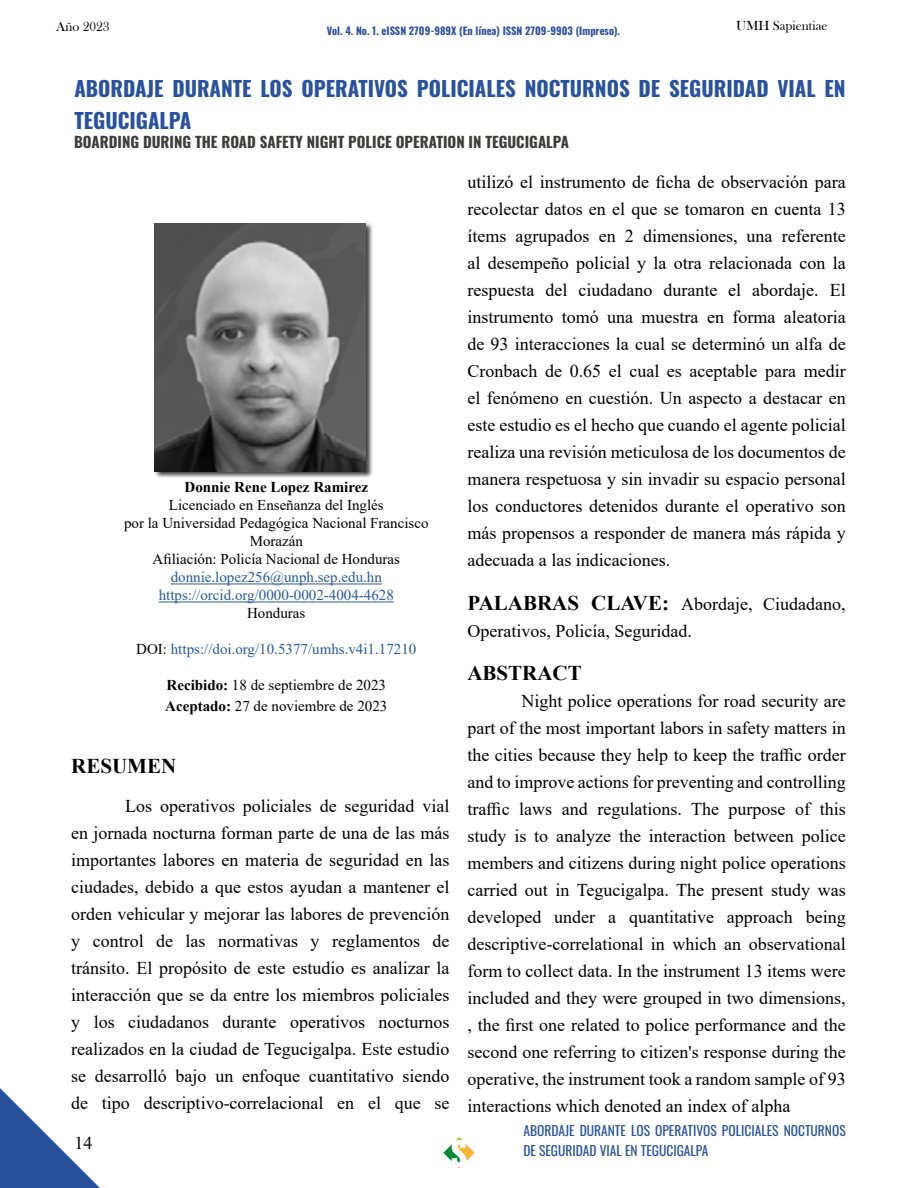
<style>
.page{position:relative;width:918px;height:1188px;background:#fff}
.page>*{position:absolute;margin:0;border:0;box-sizing:border-box;transform-origin:0 0}
.t1{font:700 21px/31.5px "Oswald";color:#28529f}
.t2{font:700 21px "Times New Roman";color:#000}
.t3{font:18px/27px "Times New Roman";color:#000;text-align:justify}
.t4{font:15px/18px "Times New Roman";color:#000;text-align:center}
.t5{font:15px/18px "Times New Roman";color:#275b9b;text-align:center}
.t6{font:700 15px "Oswald";color:#3d3d3b}
.t7{font:700 15px "Times New Roman";color:#000}
.t8{font:13.5px/20.2px "Oswald";color:#28529f}
.t9{font:13.5px "Bask Old Face";color:#000}
.t10{font:700 10.5px "Oswald";color:#2f52a0}
.s1{color:#000}
.s2{font-weight:700}
.s3{font-weight:700;font-size:21px}
</style>
<div class="page">
<svg style="left:443px;top:1137px;width:32px;height:31px"></svg>
<svg style="left:0;top:1088px;width:100px;height:100px"></svg>
<hr style="left:171px;top:584px;width:211px;height:1px;background:#275b9b">
<hr style="left:159px;top:602px;width:235px;height:1px;background:#275b9b">
<div style="left:154px;top:223px;width:219px;height:255px;background:#000;opacity:.75"></div>
<img style="left:155px;top:224px;width:211px;height:248px">
<p class="t9" style="left:56px;top:19px;width:55px">Año 2023</p>
<p class="t9" style="left:736px;top:18px;width:93px">UMH Sapientiae</p>
<p class="t10" style="left:327px;top:25px;width:295px">Vol. 4. No. 1. eISSN 2709-989X (En línea) ISSN 2709-9903 (Impreso).</p>
<p class="t1" style="left:74px;top:74px;width:773px">ABORDAJE DURANTE LOS OPERATIVOS POLICIALES NOCTURNOS DE SEGURIDAD VIAL EN<br>TEGUCIGALPA</p>
<p class="t6" style="left:74px;top:134px;width:496px">BOARDING DURING THE ROAD SAFETY NIGHT POLICE OPERATION IN TEGUCIGALPA</p>
<p class="t7" style="left:185px;top:476px;width:185px">Donnie Rene Lopez Ramirez</p>
<p class="t4" style="left:124px;top:496px;width:306px">Licenciado en Enseñanza del Inglés<br>por la Universidad Pedagógica Nacional Francisco Morazán<br>Afiliación: Policía Nacional de Honduras</p>
<p class="t5" style="left:159px;top:568px;width:237px">donnie.lopez256@unph.sep.edu.hn https://orcid.org/0000-0002-4004-4628</p>
<p class="t4" style="left:247px;top:604px;width:60px">Honduras</p>
<p class="t5" style="left:136px;top:640px;width:282px"><span class="s1">DOI:</span> https://doi.org/10.5377/umhs.v4i1.17210</p>
<p class="t4" style="left:165px;top:674px;width:224px;line-height:21px;text-align:left"><span class="s2">Recibido:</span> 18 de septiembre de 2023<br><span class="s2">Aceptado:</span> 27 de noviembre de 2023</p>
<p class="t2" style="left:71px;top:751px;width:106px">RESUMEN</p>
<p class="t3" style="left:71px;top:792px;width:380px;text-indent:54px">Los operativos policiales de seguridad vial en jornada nocturna forman parte de una de las más importantes labores en materia de seguridad en las ciudades, debido a que estos ayudan a mantener el orden vehicular y mejorar las labores de prevención y control de las normativas y reglamentos de tránsito. El propósito de este estudio es analizar la interacción que se da entre los miembros policiales y los ciudadanos durante operativos nocturnos realizados en la ciudad de Tegucigalpa. Este estudio se desarrolló bajo un enfoque cuantitativo siendo de tipo descriptivo-correlacional en el que se</p>
<p class="t3" style="left:74px;top:1129px;width:19px">14</p>
<p class="t3" style="left:467px;top:168px;width:380px">utilizó el instrumento de ficha de observación para recolectar datos en el que se tomaron en cuenta 13 ítems agrupados en 2 dimensiones, una referente al desempeño policial y la otra relacionada con la respuesta del ciudadano durante el abordaje. El instrumento tomó una muestra en forma aleatoria de 93 interacciones la cual se determinó un alfa de Cronbach de 0.65 el cual es aceptable para medir el fenómeno en cuestión. Un aspecto a destacar en este estudio es el hecho que cuando el agente policial realiza una revisión meticulosa de los documentos de manera respetuosa y sin invadir su espacio personal los conductores detenidos durante el operativo son más propensos a responder de manera más rápida y adecuada a las indicaciones.</p>
<p class="t3" style="left:467px;top:590px;width:380px"><span class="s3">PALABRAS CLAVE:</span> Abordaje, Ciudadano,<br>Operativos, Policía, Seguridad.</p>
<p class="t2" style="left:467px;top:658px;width:116px">ABSTRACT</p>
<p class="t3" style="left:467px;top:687px;width:380px;text-indent:54px">Night police operations for road security are part of the most important labors in safety matters in the cities because they help to keep the traffic order and to improve actions for preventing and controlling traffic laws and regulations. The purpose of this study is to analyze the interaction between police members and citizens during night police operations carried out in Tegucigalpa. The present study was developed under a quantitative approach being descriptive-correlational in which an observational form to collect data. In the instrument 13 items were included and they were grouped in two dimensions, , the first one related to police performance and the second one referring to citizen's response during the operative, the instrument took a random sample of 93 interactions which denoted an index of alpha</p>
<p class="t8" style="left:523px;top:1119px;width:324px">ABORDAJE DURANTE LOS OPERATIVOS POLICIALES NOCTURNOS<br>DE SEGURIDAD VIAL EN TEGUCIGALPA</p>
</div>
